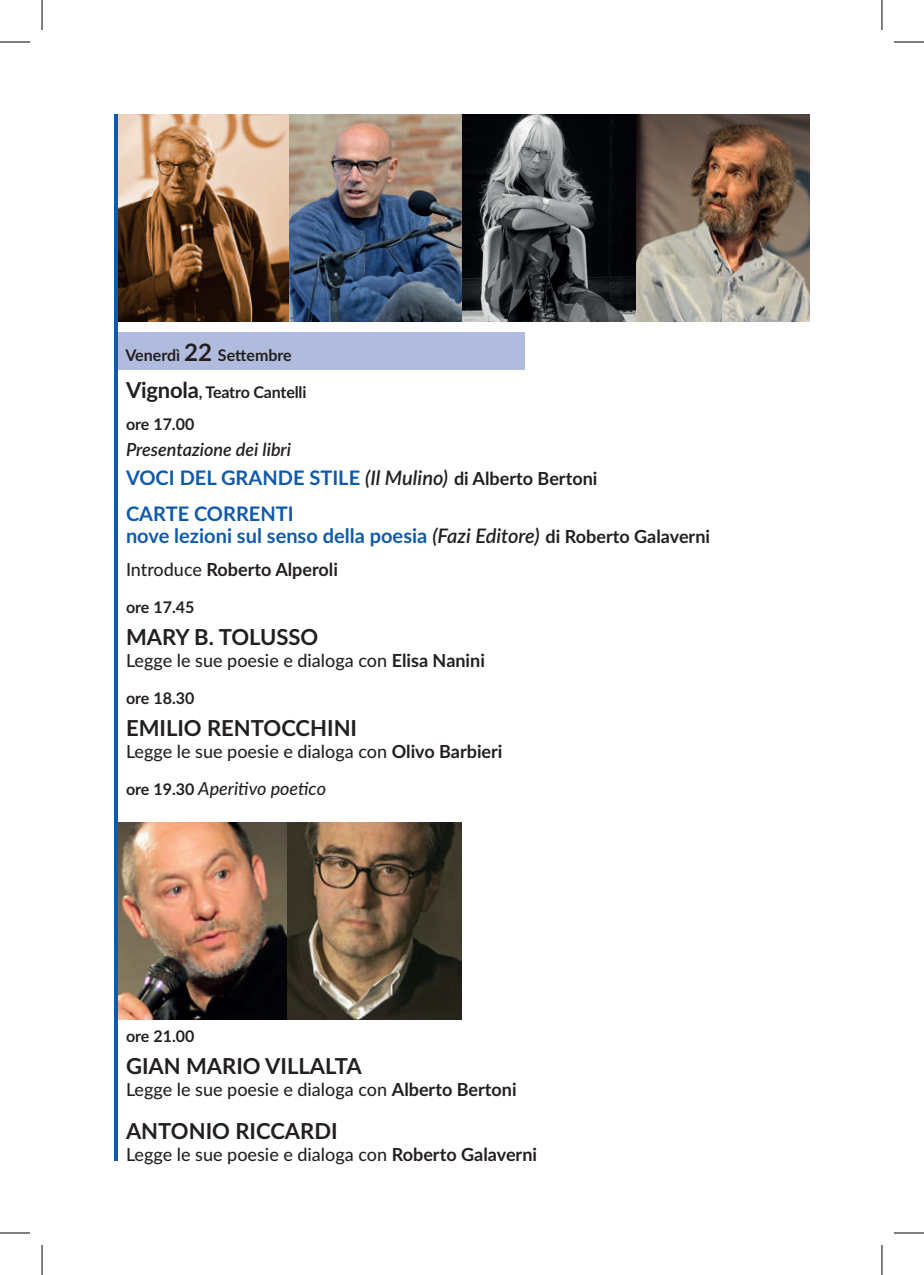
<style>
.page{position:relative;width:924px;height:1275px;background:#fff}
.page>*{position:absolute;margin:0;border:0;box-sizing:border-box;transform-origin:0 0}
.t1{font:700 22px "Lato";color:#231f20}
.t2{font:700 20px/35.4px "Lato";color:#105aaa}
.t3{font:500 18px/37.4px "Lato";color:#231f20}
.t4{font:700 18px "Lato";color:#231f20}
.t5{font:italic 600 18px "Lato";color:#231f20}
.t6{font:700 16px/31.6px "Lato";letter-spacing:-.005em;color:#231f20}
.s1{font-size:24px}
.s2{font-size:22px}
.s3{font-weight:600;font-style:italic;color:#231f20}
.s4{font-size:18px;color:#231f20}
.s5{font-weight:500}
.s6{font-weight:700}
.s7{font-weight:700;font-size:16px}
.s8{font-style:italic}
</style>
<div class="page">
<img style="left:117px;top:114px;width:692px;height:207px">
<img style="left:117px;top:822px;width:344px;height:197px">
<div style="left:114px;top:332px;width:410px;height:38px;background:#b1bbde"></div>
<hr style="left:114px;top:114px;width:3px;height:1047px;background:#105aaa">
<hr style="left:0;top:42px;width:30px;height:1px;background:#000">
<hr style="left:893px;top:42px;width:30px;height:1px;background:#000">
<hr style="left:0;top:1232px;width:30px;height:1px;background:#000">
<hr style="left:893px;top:1232px;width:30px;height:1px;background:#000">
<hr style="left:42px;top:0;width:1px;height:30px;background:#000">
<hr style="left:42px;top:1245px;width:1px;height:30px;background:#000">
<hr style="left:881px;top:0;width:1px;height:30px;background:#000">
<hr style="left:881px;top:1245px;width:1px;height:30px;background:#000">
<p class="t6" style="left:125px;top:338px;width:168px">Venerdì <span class="s1">22</span> Settembre</p>
<p class="t6" style="left:126px;top:376px;width:182px"><span class="s2">Vignola</span>, Teatro Cantelli ore 17.00</p>
<p class="t5" style="left:126px;top:437px;width:166px">Presentazione dei libri</p>
<p class="t2" style="left:126px;top:459px;width:472px">VOCI DEL GRANDE STILE <span class="s3">(Il Mulino)</span> <span class="s4">di Alberto Bertoni<br></span>CARTE CORRENTI</p>
<p class="t2" style="left:126px;top:517px;width:585px">nove lezioni sul senso della poesia <span class="s3">(Fazi Editore)</span> <span class="s4">di Roberto Galaverni</span></p>
<p class="t4" style="left:126px;top:556px;width:213px"><span class="s5">Introduce</span> Roberto Alperoli</p>
<p class="t6" style="left:126px;top:590px;width:70px">ore 17.45</p>
<p class="t1" style="left:126px;top:621px;width:194px">MARY B. TOLUSSO</p>
<p class="t3" style="left:126px;top:640px;width:360px">Legge le sue poesie e dialoga con <span class="s6">Elisa Nanini</span></p>
<p class="t6" style="left:126px;top:681px;width:70px">ore 18.30</p>
<p class="t1" style="left:126px;top:712px;width:232px">EMILIO RENTOCCHINI</p>
<p class="t3" style="left:126px;top:731px;width:378px">Legge le sue poesie e dialoga con <span class="s6">Olivo Barbieri </span><span class="s7">ore 19.30</span> <span class="s8">Aperitivo poetico</span></p>
<p class="t6" style="left:126px;top:1020px;width:70px">ore 21.00</p>
<p class="t1" style="left:126px;top:1050px;width:237px">GIAN MARIO VILLALTA</p>
<p class="t3" style="left:126px;top:1070px;width:392px">Legge le sue poesie e dialoga con <span class="s6">Alberto Bertoni</span></p>
<p class="t1" style="left:126px;top:1115px;width:213px">ANTONIO RICCARDI</p>
<p class="t3" style="left:126px;top:1135px;width:412px">Legge le sue poesie e dialoga con <span class="s6">Roberto Galaverni</span></p>
</div>
